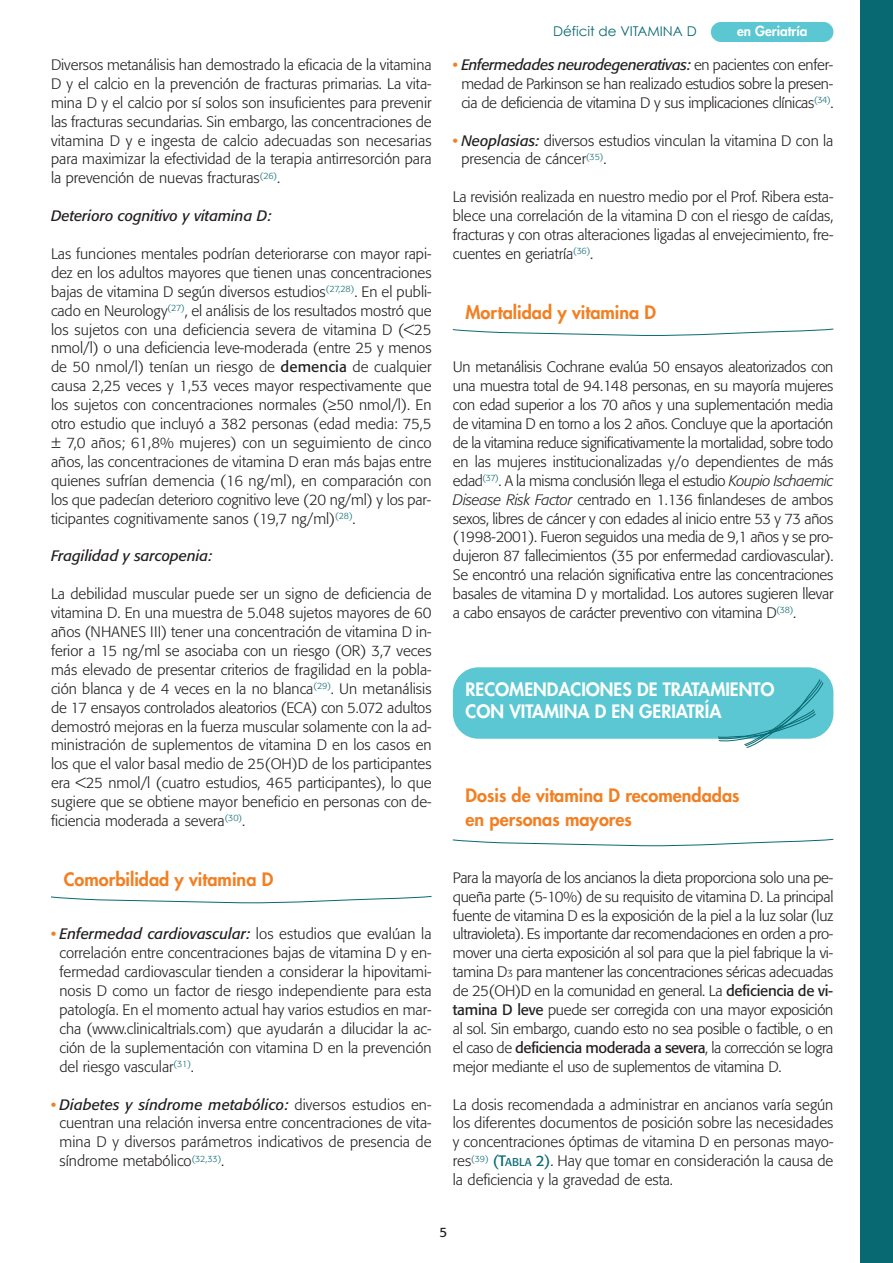
<style>
.page{position:relative;width:893px;height:1263px;background:#fff}
.page>*{position:absolute;margin:0;border:0;box-sizing:border-box;transform-origin:0 0}
.t1{font:800 18px/24px "Futura";color:#f28023}
.t2{font:800 18px/22.5px "Futura";color:#fff}
.t3{font:300 15px/18.9px "Formata";color:#231f20;text-align:justify}
.t4{font:300 15px/18.9px "Formata";letter-spacing:-.02em;color:#231f20;text-align:center}
.t5{font:italic 15px "Formata";color:#231f20}
.t6{font:13.5px "Century Gothic";color:#096972}
.t7{font:800 13.5px "Futura";color:#fff}
.t8{font:13.5px "Formata";color:#231f20}
.s1{font-weight:400}
.s2{font-weight:500;color:#f28023}
.s3{font-weight:400;font-style:italic}
.s4{font-style:italic}
.s5{font-size:10.5px}
.s6{font-weight:400;color:#096972}
.s7{font-weight:400;font-size:11.25px;color:#096972}
</style>
<div class="page">
<div style="left:453px;top:667px;width:380px;height:72px;background:#5bc7d2;border-radius:26px"></div>
<svg style="left:717px;top:679px;width:107px;height:69px"></svg>
<div style="left:860px;top:0;width:33px;height:1263px;background:#096972"></div>
<div style="left:711px;top:22px;width:122px;height:20px;background:#5bc7d2;border-radius:10px"></div>
<svg style="left:452px;top:328px;width:382px;height:8px"></svg>
<svg style="left:452px;top:838px;width:382px;height:9px"></svg>
<svg style="left:51px;top:895px;width:381px;height:9px"></svg>
<p class="t3" style="left:51px;top:56px;width:382px">Diversos metanálisis han demostrado la eficacia de la vitamina D y el calcio en la prevención de fracturas primarias. La vita&shy;mina D y el calcio por sí solos son insuficientes para prevenir las fracturas secundarias. Sin embargo, las concentraciones de vitamina D y e ingesta de calcio adecuadas son necesarias para maximizar la efectividad de la terapia antirresorción para la prevención de nuevas fracturas<sup>(26)</sup>.</p>
<p class="t5" style="left:51px;top:209px;width:222px">Deterioro cognitivo y vitamina D:</p>
<p class="t3" style="left:51px;top:245px;width:382px">Las funciones mentales podrían deteriorarse con mayor rapi&shy;dez en los adultos mayores que tienen unas concentraciones bajas de vitamina D según diversos estudios<sup>(27,28)</sup>. En el publi&shy;cado en Neurology<sup>(27)</sup>, el análisis de los resultados mostró que los sujetos con una deficiencia severa de vitamina D (&lt;25 nmol/l) o una deficiencia leve-moderada (entre 25 y menos de 50 nmol/l) tenían un riesgo de <span class="s1">demencia</span> de cualquier causa 2,25 veces y 1,53 veces mayor respectivamente que los sujetos con concentraciones normales (≥50 nmol/l). En otro estudio que incluyó a 382 personas (edad media: 75,5 ± 7,0 años; 61,8% mujeres) con un seguimiento de cinco años, las concentraciones de vitamina D eran más bajas entre quienes sufrían demencia (16 ng/ml), en comparación con los que padecían deterioro cognitivo leve (20 ng/ml) y los par&shy;ticipantes cognitivamente sanos (19,7 ng/ml)<sup>(28)</sup>.</p>
<p class="t5" style="left:51px;top:550px;width:163px">Fragilidad y sarcopenia:</p>
<p class="t3" style="left:51px;top:586px;width:382px">La debilidad muscular puede ser un signo de deficiencia de vitamina D. En una muestra de 5.048 sujetos mayores de 60 años (NHANES III) tener una concentración de vitamina D in&shy;ferior a 15 ng/ml se asociaba con un riesgo (OR) 3,7 veces más elevado de presentar criterios de fragilidad en la pobla&shy;ción blanca y de 4 veces en la no blanca<sup>(29)</sup>. Un metanálisis de 17 ensayos controlados aleatorios (ECA) con 5.072 adultos demostró mejoras en la fuerza muscular solamente con la ad&shy;ministración de suplementos de vitamina D en los casos en los que el valor basal medio de 25(OH)D de los participantes era &lt;25 nmol/l (cuatro estudios, 465 participantes), lo que sugiere que se obtiene mayor beneficio en personas con de&shy;ficiencia moderada a severa<sup>(30)</sup>.</p>
<p class="t6" style="left:553px;top:22px;width:145px">Déficit de VITAMINA D</p>
<p class="t7" style="left:737px;top:24px;width:72px">en Geriatría</p>
<p class="t4" style="left:453px;top:56px;width:382px"><span class="s2">•</span> <span class="s3">Enfermedades neurodegenerativas:</span> en pacientes con enfer&shy;medad de Parkinson se han realizado estudios sobre la presen&shy;cia de deficiencia de vitamina D y sus implicaciones clínicas<sup>(34)</sup>.</p>
<p class="t3" style="left:461px;top:132px;width:374px;text-indent:-9px"><span class="s2">•</span> <span class="s3">Neoplasias:</span> diversos estudios vinculan la vitamina D con la presencia de cáncer<sup>(35)</sup>.</p>
<p class="t3" style="left:453px;top:189px;width:382px">La revisión realizada en nuestro medio por el Prof. Ribera esta&shy;blece una correlación de la vitamina D con el riesgo de caídas, fracturas y con otras alteraciones ligadas al envejecimiento, fre&shy;cuentes en geriatría<sup>(36)</sup>.</p>
<p class="t1" style="left:466px;top:302px;width:192px">Mortalidad y vitamina D</p>
<p class="t3" style="left:453px;top:359px;width:382px">Un metanálisis Cochrane evalúa 50 ensayos aleatorizados con una muestra total de 94.148 personas, en su mayoría mujeres con edad superior a los 70 años y una suplementación media de vitamina D en torno a los 2 años. Concluye que la aportación de la vitamina reduce significativamente la mortalidad, sobre todo en las mujeres institucionalizadas y/o dependientes de más edad<sup>(37)</sup>. A la misma conclusión llega el estudio <span class="s4">Koupio Ischaemic Disease Risk Factor</span> centrado en 1.136 finlandeses de ambos sexos, libres de cáncer y con edades al inicio entre 53 y 73 años (1998-2001). Fueron seguidos una media de 9,1 años y se pro&shy;dujeron 87 fallecimientos (35 por enfermedad cardiovascular).<br>Se encontró una relación significativa entre las concentraciones basales de vitamina D y mortalidad. Los autores sugieren llevar a cabo ensayos de carácter preventivo con vitamina D<sup>(38)</sup>.</p>
<p class="t2" style="left:466px;top:679px;width:310px">RECOMENDACIONES DE TRATAMIENTO<br>CON VITAMINA D EN GERIATRÍA</p>
<p class="t1" style="left:466px;top:785px;width:275px">Dosis de vitamina D recomendadas en personas mayores</p>
<p class="t1" style="left:64px;top:869px;width:211px">Comorbilidad y vitamina D</p>
<p class="t3" style="left:60px;top:926px;width:374px;text-indent:-8px"><span class="s2">•</span> <span class="s3">Enfermedad cardiovascular:</span> los estudios que evalúan la correlación entre concentraciones bajas de vitamina D y en&shy;fermedad cardiovascular tienden a considerar la hipovitami&shy;nosis D como un factor de riesgo independiente para esta patología. En el momento actual hay varios estudios en mar&shy;cha (www.clinicaltrials.com) que ayudarán a dilucidar la ac&shy;ción de la suplementación con vitamina D en la prevención del riesgo vascular<sup>(31)</sup>.</p>
<p class="t3" style="left:60px;top:1096px;width:374px;text-indent:-9px"><span class="s2">•</span> <span class="s3">Diabetes y síndrome metabólico:</span> diversos estudios en&shy;cuentran una relación inversa entre concentraciones de vita&shy;mina D y diversos parámetros indicativos de presencia de síndrome metabólico<sup>(32,33)</sup>.</p>
<p class="t3" style="left:453px;top:869px;width:382px">Para la mayoría de los ancianos la dieta proporciona solo una pe&shy;queña parte (5-10%) de su requisito de vitamina D. La principal fuente de vitamina D es la exposición de la piel a la luz solar (luz ultravioleta). Es importante dar recomendaciones en orden a pro&shy;mover una cierta exposición al sol para que la piel fabrique la vi&shy;tamina D<span class="s5">3</span> para mantener las concentraciones séricas adecuadas de 25(OH)D en la comunidad en general. La <span class="s1">deficiencia de vi&shy;tamina D leve</span> puede ser corregida con una mayor exposición al sol. Sin embargo, cuando esto no sea posible o factible, o en el caso de <span class="s1">deficiencia moderada a severa</span>, la corrección se logra mejor mediante el uso de suplementos de vitamina D.</p>
<p class="t3" style="left:453px;top:1096px;width:382px">La dosis recomendada a administrar en ancianos varía según los diferentes documentos de posición sobre las necesidades y concentraciones óptimas de vitamina D en personas mayo&shy;res<sup>(39)</sup> <span class="s6">(T</span><span class="s7">ABLA</span> <span class="s6">2)</span>. Hay que tomar en consideración la causa de la deficiencia y la gravedad de esta.</p>
<p class="t8" style="left:440px;top:1226px;width:9px">5</p>
</div>
